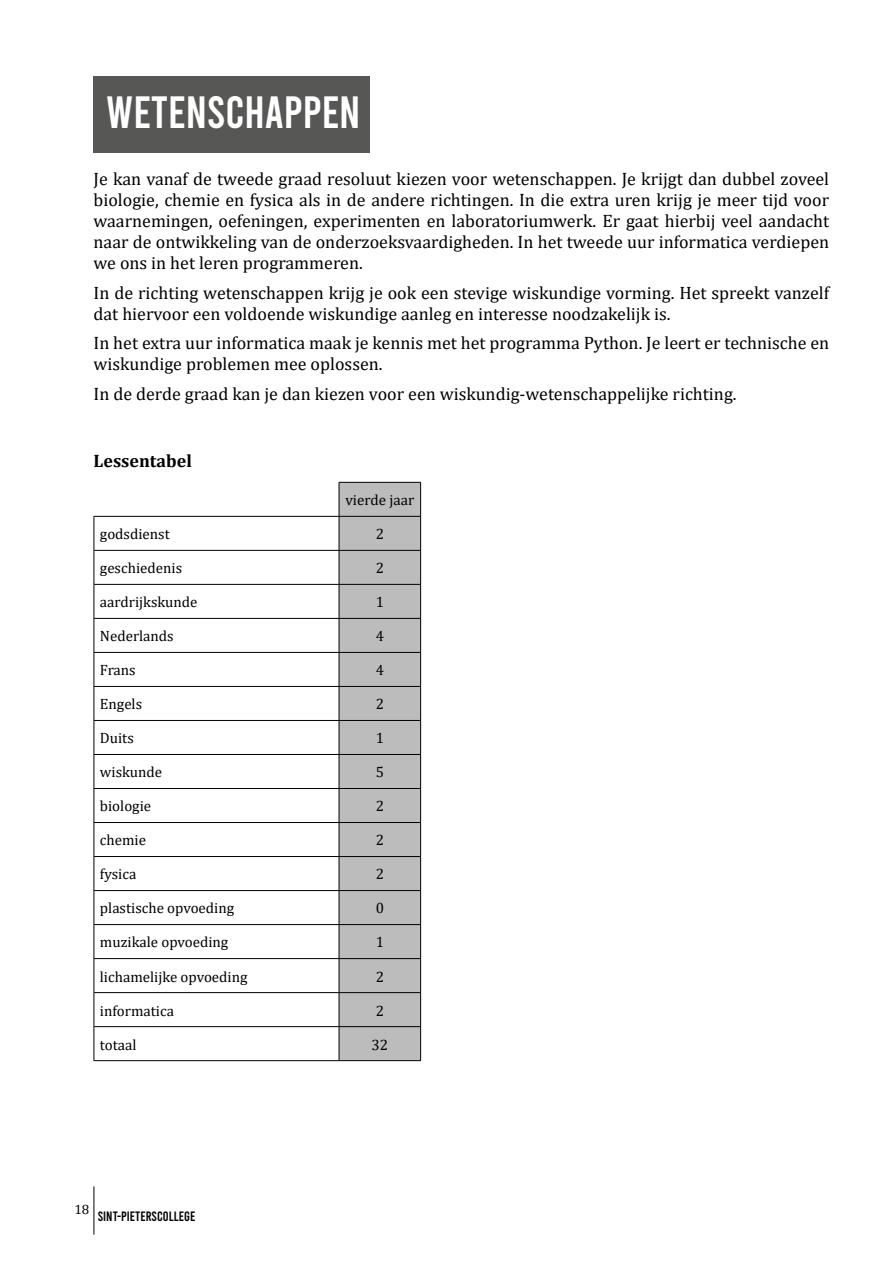
<style>
.page{position:relative;width:893px;height:1263px;background:#fff}
.page>*{position:absolute;margin:0;border:0;box-sizing:border-box;transform-origin:0 0}
.t1{font:45px "Bebas";color:#fff}
.t2{font:18px/21px "Cambria";color:#000}
.t3{font:700 18px "Cambria";color:#000}
.t4{font:15px "Cambria";color:#000}
.t5{font:13.5px "Bebas";color:#000}
.t6{font:13.5px "Cambria";color:#000}
</style>
<div class="page">
<hr style="left:94px;top:1186px;width:1px;height:48px;background:#000">
<div style="left:340px;top:483px;width:80px;height:577px;background:#bcbcbc"></div>
<hr style="left:339px;top:482px;width:82px;height:1px;background:#000">
<hr style="left:339px;top:483px;width:1px;height:33px;background:#000">
<hr style="left:420px;top:483px;width:1px;height:33px;background:#000">
<hr style="left:94px;top:516px;width:245px;height:1px;background:#000">
<hr style="left:94px;top:517px;width:1px;height:33px;background:#000">
<hr style="left:339px;top:516px;width:82px;height:1px;background:#000">
<hr style="left:339px;top:517px;width:1px;height:33px;background:#000">
<hr style="left:420px;top:517px;width:1px;height:33px;background:#000">
<hr style="left:94px;top:550px;width:245px;height:1px;background:#000">
<hr style="left:94px;top:551px;width:1px;height:33px;background:#000">
<hr style="left:339px;top:550px;width:82px;height:1px;background:#000">
<hr style="left:339px;top:551px;width:1px;height:33px;background:#000">
<hr style="left:420px;top:551px;width:1px;height:33px;background:#000">
<hr style="left:94px;top:584px;width:245px;height:1px;background:#000">
<hr style="left:94px;top:585px;width:1px;height:33px;background:#000">
<hr style="left:339px;top:584px;width:82px;height:1px;background:#000">
<hr style="left:339px;top:585px;width:1px;height:33px;background:#000">
<hr style="left:420px;top:585px;width:1px;height:33px;background:#000">
<hr style="left:94px;top:618px;width:245px;height:1px;background:#000">
<hr style="left:94px;top:619px;width:1px;height:33px;background:#000">
<hr style="left:339px;top:618px;width:82px;height:1px;background:#000">
<hr style="left:339px;top:619px;width:1px;height:33px;background:#000">
<hr style="left:420px;top:619px;width:1px;height:33px;background:#000">
<hr style="left:94px;top:652px;width:245px;height:1px;background:#000">
<hr style="left:94px;top:653px;width:1px;height:33px;background:#000">
<hr style="left:339px;top:652px;width:82px;height:1px;background:#000">
<hr style="left:339px;top:653px;width:1px;height:33px;background:#000">
<hr style="left:420px;top:653px;width:1px;height:33px;background:#000">
<hr style="left:94px;top:686px;width:245px;height:1px;background:#000">
<hr style="left:94px;top:687px;width:1px;height:33px;background:#000">
<hr style="left:339px;top:686px;width:82px;height:1px;background:#000">
<hr style="left:339px;top:687px;width:1px;height:33px;background:#000">
<hr style="left:420px;top:687px;width:1px;height:33px;background:#000">
<hr style="left:94px;top:720px;width:245px;height:1px;background:#000">
<hr style="left:94px;top:721px;width:1px;height:33px;background:#000">
<hr style="left:339px;top:720px;width:82px;height:1px;background:#000">
<hr style="left:339px;top:721px;width:1px;height:33px;background:#000">
<hr style="left:420px;top:721px;width:1px;height:33px;background:#000">
<hr style="left:94px;top:754px;width:245px;height:1px;background:#000">
<hr style="left:94px;top:755px;width:1px;height:33px;background:#000">
<hr style="left:339px;top:754px;width:82px;height:1px;background:#000">
<hr style="left:339px;top:755px;width:1px;height:33px;background:#000">
<hr style="left:420px;top:755px;width:1px;height:33px;background:#000">
<hr style="left:94px;top:788px;width:245px;height:1px;background:#000">
<hr style="left:94px;top:789px;width:1px;height:33px;background:#000">
<hr style="left:339px;top:788px;width:82px;height:1px;background:#000">
<hr style="left:339px;top:789px;width:1px;height:33px;background:#000">
<hr style="left:420px;top:789px;width:1px;height:33px;background:#000">
<hr style="left:94px;top:822px;width:245px;height:1px;background:#000">
<hr style="left:94px;top:823px;width:1px;height:33px;background:#000">
<hr style="left:339px;top:822px;width:82px;height:1px;background:#000">
<hr style="left:339px;top:823px;width:1px;height:33px;background:#000">
<hr style="left:420px;top:823px;width:1px;height:33px;background:#000">
<hr style="left:94px;top:856px;width:245px;height:1px;background:#000">
<hr style="left:94px;top:857px;width:1px;height:33px;background:#000">
<hr style="left:339px;top:856px;width:82px;height:1px;background:#000">
<hr style="left:339px;top:857px;width:1px;height:33px;background:#000">
<hr style="left:420px;top:857px;width:1px;height:33px;background:#000">
<hr style="left:94px;top:890px;width:245px;height:1px;background:#000">
<hr style="left:94px;top:891px;width:1px;height:33px;background:#000">
<hr style="left:339px;top:890px;width:82px;height:1px;background:#000">
<hr style="left:339px;top:891px;width:1px;height:33px;background:#000">
<hr style="left:420px;top:891px;width:1px;height:33px;background:#000">
<hr style="left:94px;top:924px;width:245px;height:1px;background:#000">
<hr style="left:94px;top:925px;width:1px;height:33px;background:#000">
<hr style="left:339px;top:924px;width:82px;height:1px;background:#000">
<hr style="left:339px;top:925px;width:1px;height:33px;background:#000">
<hr style="left:420px;top:925px;width:1px;height:33px;background:#000">
<hr style="left:94px;top:958px;width:245px;height:1px;background:#000">
<hr style="left:94px;top:959px;width:1px;height:33px;background:#000">
<hr style="left:339px;top:958px;width:82px;height:1px;background:#000">
<hr style="left:339px;top:959px;width:1px;height:33px;background:#000">
<hr style="left:420px;top:959px;width:1px;height:33px;background:#000">
<hr style="left:94px;top:992px;width:245px;height:1px;background:#000">
<hr style="left:94px;top:993px;width:1px;height:33px;background:#000">
<hr style="left:339px;top:992px;width:82px;height:1px;background:#000">
<hr style="left:339px;top:993px;width:1px;height:33px;background:#000">
<hr style="left:420px;top:993px;width:1px;height:33px;background:#000">
<hr style="left:94px;top:1026px;width:245px;height:1px;background:#000">
<hr style="left:94px;top:1027px;width:1px;height:33px;background:#000">
<hr style="left:339px;top:1026px;width:82px;height:1px;background:#000">
<hr style="left:339px;top:1027px;width:1px;height:33px;background:#000">
<hr style="left:420px;top:1027px;width:1px;height:33px;background:#000">
<hr style="left:94px;top:1060px;width:245px;height:1px;background:#000">
<hr style="left:339px;top:1060px;width:82px;height:1px;background:#000">
<div style="left:94px;top:76px;width:276px;height:77px;background:#575756"></div>
<h1 class="t1" style="left:106px;top:90px;width:256px">WETENSCHAPPEN</h1>
<p class="t2" style="left:94px;top:169px;width:737px;text-align:justify">Je kan vanaf de tweede graad resoluut kiezen voor wetenschappen. Je krijgt dan dubbel zoveel biologie, chemie en fysica als in de andere richtingen. In die extra uren krijg je meer tijd voor waarnemingen, oefeningen, experimenten en laboratoriumwerk. Er gaat hierbij veel aandacht naar de ontwikkeling van de onderzoeksvaardigheden. In het tweede uur informatica verdiepen we ons in het leren programmeren.</p>
<p class="t2" style="left:94px;top:282px;width:737px">In de richting wetenschappen krijg je ook een stevige wiskundige vorming. Het spreekt vanzelf dat hiervoor een voldoende wiskundige aanleg en interesse noodzakelijk is.</p>
<p class="t2" style="left:94px;top:333px;width:737px">In het extra uur informatica maak je kennis met het programma Python. Je leert er technische en wiskundige problemen mee oplossen.</p>
<p class="t2" style="left:94px;top:383px;width:645px">In de derde graad kan je dan kiezen voor een wiskundig-wetenschappelijke richting.</p>
<p class="t3" style="left:94px;top:449px;width:100px">Lessentabel</p>
<p class="t4" style="left:345px;top:491px;width:70px">vierde jaar</p>
<p class="t4" style="left:100px;top:525px;width:71px">godsdienst</p>
<p class="t4" style="left:376px;top:525px;width:10px">2</p>
<p class="t4" style="left:100px;top:559px;width:84px">geschiedenis</p>
<p class="t4" style="left:376px;top:559px;width:10px">2</p>
<p class="t4" style="left:100px;top:593px;width:99px">aardrijkskunde</p>
<p class="t4" style="left:376px;top:593px;width:10px">1</p>
<p class="t4" style="left:100px;top:627px;width:75px">Nederlands</p>
<p class="t4" style="left:376px;top:627px;width:10px">4</p>
<p class="t4" style="left:100px;top:661px;width:37px">Frans</p>
<p class="t4" style="left:376px;top:661px;width:10px">4</p>
<p class="t4" style="left:100px;top:695px;width:44px">Engels</p>
<p class="t4" style="left:376px;top:695px;width:10px">2</p>
<p class="t4" style="left:100px;top:729px;width:35px">Duits</p>
<p class="t4" style="left:376px;top:729px;width:10px">1</p>
<p class="t4" style="left:100px;top:763px;width:64px">wiskunde</p>
<p class="t4" style="left:376px;top:763px;width:10px">5</p>
<p class="t4" style="left:100px;top:797px;width:53px">biologie</p>
<p class="t4" style="left:376px;top:797px;width:10px">2</p>
<p class="t4" style="left:100px;top:831px;width:48px">chemie</p>
<p class="t4" style="left:376px;top:831px;width:10px">2</p>
<p class="t4" style="left:100px;top:865px;width:38px">fysica</p>
<p class="t4" style="left:376px;top:865px;width:10px">2</p>
<p class="t4" style="left:100px;top:899px;width:136px">plastische opvoeding</p>
<p class="t4" style="left:376px;top:899px;width:10px">0</p>
<p class="t4" style="left:100px;top:933px;width:130px">muzikale opvoeding</p>
<p class="t4" style="left:376px;top:933px;width:10px">1</p>
<p class="t4" style="left:100px;top:967px;width:149px">lichamelijke opvoeding</p>
<p class="t4" style="left:376px;top:967px;width:10px">2</p>
<p class="t4" style="left:100px;top:1001px;width:76px">informatica</p>
<p class="t4" style="left:376px;top:1001px;width:10px">2</p>
<p class="t4" style="left:100px;top:1035px;width:38px">totaal</p>
<p class="t4" style="left:371px;top:1035px;width:18px">32</p>
<p class="t6" style="left:74px;top:1201px;width:16px">18</p>
<p class="t5" style="left:98px;top:1210px;width:99px">SINT-PIETERSCOLLEGE</p>
</div>
